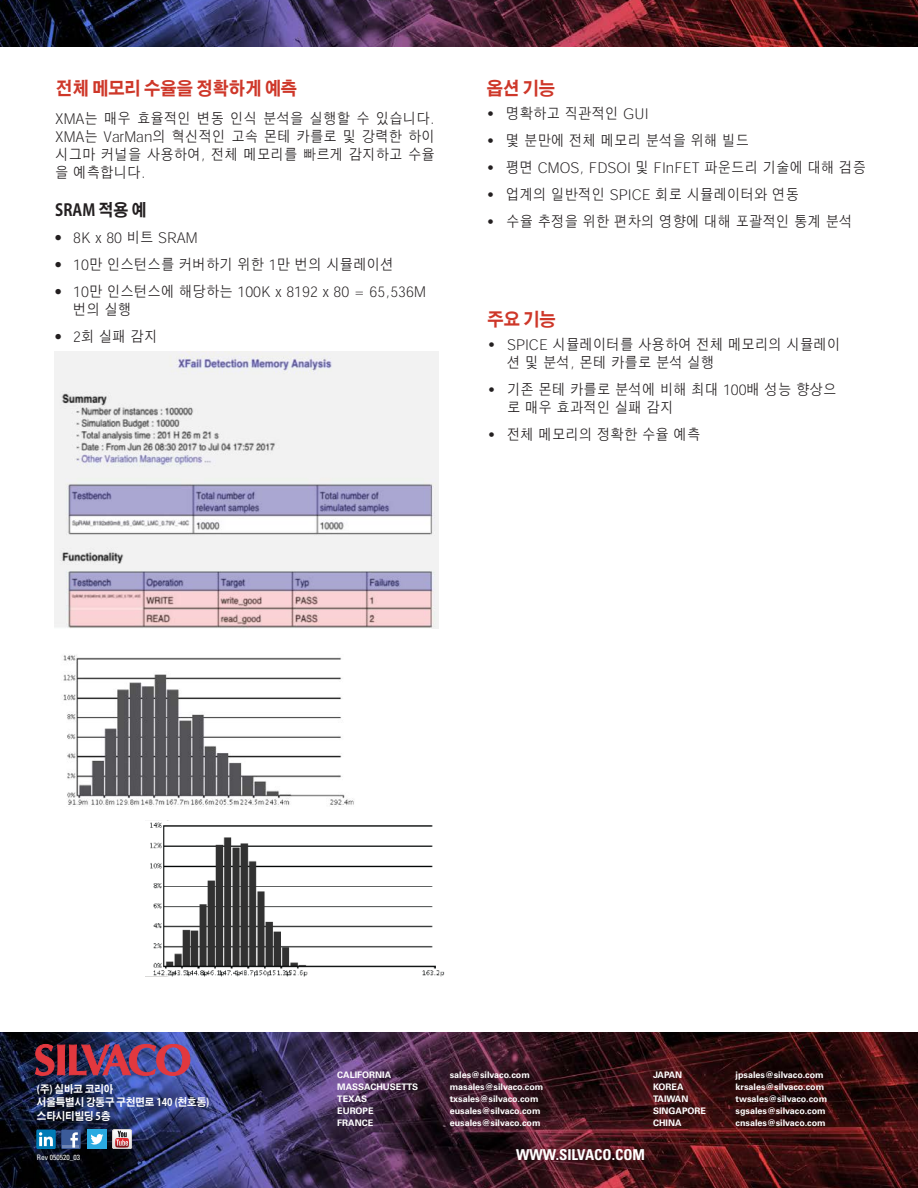
<style>
.page{position:relative;width:918px;height:1188px;background:#fff}
.page>*{position:absolute;margin:0;border:0;box-sizing:border-box;transform-origin:0 0}
.t1{font:700 18px "Adobe Gothic Std";color:#ce3729;scale:.9 1}
.t2{font:700 16.5px "Adobe Gothic Std";color:#231f20;scale:.9 1}
.main_bullet{font:300 15px/18px "Adobe Gothic Std";color:#231f20;scale:.9 1}
.t3{font:700 condensed 15px "Univers";color:#fff}
.t4{font:700 10.5px/13.5px "Adobe Gothic Std";color:#fff;scale:.9 1}
.t5{font:700 9px "Univers";color:#fff}
.body_text{font:condensed 7.5px "Univers";color:#fff}
.s1{font-family:"Univers";font-weight:700;font-stretch:condensed}
.s2{font-family:"Univers";font-weight:400;font-stretch:condensed}
</style>
<div class="page">
<img style="left:0;top:0;width:918px;height:46px">
<img style="left:0;top:1032px;width:918px;height:156px">
<div style="left:61px;top:1130px;width:20px;height:19px;background:#3b5b99"></div>
<hr style="left:63px;top:1145px;width:16px;height:3px;background:#6d84b3">
<svg style="left:70px;top:1132px;width:8px;height:16px"></svg>
<div style="left:36px;top:1130px;width:20px;height:19px;background:#007bb6"></div>
<svg style="left:39px;top:1132px;width:14px;height:14px"></svg>
<div style="left:87px;top:1130px;width:20px;height:19px;background:#2aaae1"></div>
<svg style="left:90px;top:1134px;width:13px;height:11px"></svg>
<svg style="left:112px;top:1130px;width:20px;height:19px"></svg>
<img style="left:35px;top:1044px;width:155px;height:32px">
<img style="left:54px;top:352px;width:384px;height:277px">
<img style="left:63px;top:655px;width:291px;height:152px">
<img style="left:146px;top:822px;width:299px;height:155px">
<p class="t1" style="left:56px;top:78px;width:269px">전체 메모리 수율을 정확하게 예측</p>
<p class="main_bullet" style="left:55px;top:109px;width:423px;text-align:justify">XMA는 매우 효율적인 변동 인식 분석을 실행할 수 있습니다.<br>XMA는 VarMan의 혁신적인 고속 몬테 카를로 및 강력한 하이 시그마 커널을 사용하여, 전체 메모리를 빠르게 감지하고 수율 을 예측합니다.</p>
<p class="t2" style="left:55px;top:200px;width:103px">SRAM 적용 예</p>
<p class="main_bullet" style="left:55px;top:228px;width:160px"><span class="s1">•</span> 8K x 80 비트 SRAM</p>
<p class="main_bullet" style="left:55px;top:255px;width:378px"><span class="s1">•</span> 10만 인스턴스를 커버하기 위한 1만 번의 시뮬레이션</p>
<p class="main_bullet" style="left:73px;top:282px;width:393px;text-indent:-18px"><span class="s1">•</span> 10만 인스턴스에 해당하는 100K x 8192 x 80 = 65,536M 번의 실행</p>
<p class="main_bullet" style="left:55px;top:327px;width:115px"><span class="s1">•</span> 2회 실패 감지</p>
<p class="t1" style="left:487px;top:78px;width:77px">옵션 기능</p>
<p class="main_bullet" style="left:488px;top:104px;width:180px"><span class="s2">•</span> 명확하고 직관적인 GUI</p>
<p class="main_bullet" style="left:488px;top:131px;width:291px"><span class="s2">•</span> 몇 분만에 전체 메모리 분석을 위해 빌드</p>
<p class="main_bullet" style="left:488px;top:158px;width:421px"><span class="s2">•</span> 평면 CMOS, FDSOI 및 FInFET 파운드리 기술에 대해 검증</p>
<p class="main_bullet" style="left:488px;top:185px;width:347px"><span class="s2">•</span> 업계의 일반적인 SPICE 회로 시뮬레이터와 연동</p>
<p class="main_bullet" style="left:488px;top:212px;width:406px"><span class="s2">•</span> 수율 추정을 위한 편차의 영향에 대해 포괄적인 통계 분석</p>
<p class="t1" style="left:488px;top:309px;width:77px">주요 기능</p>
<p class="main_bullet" style="left:507px;top:335px;width:372px;text-indent:-18px"><span class="s2">•</span> SPICE 시뮬레이터를 사용하여 전체 메모리의 시뮬레이 션 및 분석, 몬테 카를로 분석 실행</p>
<p class="main_bullet" style="left:507px;top:380px;width:368px;text-indent:-18px"><span class="s2">•</span> 기존 몬테 카를로 분석에 비해 최대 100배 성능 향상으 로 매우 효과적인 실패 감지</p>
<p class="main_bullet" style="left:489px;top:425px;width:236px"><span class="s2">•</span> 전체 메모리의 정확한 수율 예측</p>
<p class="t5" style="left:337px;top:1070px;width:56px">CALIFORNIA</p>
<p class="t5" style="left:450px;top:1070px;width:82px">sales@silvaco.com</p>
<p class="t5" style="left:337px;top:1082px;width:82px">MASSACHUSETTS</p>
<p class="t5" style="left:450px;top:1082px;width:95px">masales@silvaco.com</p>
<p class="t5" style="left:337px;top:1094px;width:31px">TEXAS</p>
<p class="t5" style="left:450px;top:1094px;width:90px">txsales@silvaco.com</p>
<p class="t5" style="left:337px;top:1106px;width:38px">EUROPE</p>
<p class="t5" style="left:450px;top:1106px;width:92px">eusales@silvaco.com</p>
<p class="t5" style="left:337px;top:1118px;width:38px">FRANCE</p>
<p class="t5" style="left:450px;top:1118px;width:92px">eusales@silvaco.com</p>
<p class="t4" style="left:37px;top:1083px;width:193px">(주) 실바코 코리아<br>서울특별시 강동구 구천면로 140 (천호동) 스타시티빌딩 5층</p>
<p class="body_text" style="left:37px;top:1153px;width:45px">Rev 050520_03</p>
<p class="t3" style="left:516px;top:1146px;width:130px">WWW.SILVACO.COM</p>
<p class="t5" style="left:653px;top:1070px;width:31px">JAPAN</p>
<p class="t5" style="left:736px;top:1070px;width:90px">jpsales@silvaco.com</p>
<p class="t5" style="left:653px;top:1082px;width:32px">KOREA</p>
<p class="t5" style="left:736px;top:1082px;width:90px">krsales@silvaco.com</p>
<p class="t5" style="left:653px;top:1094px;width:37px">TAIWAN</p>
<p class="t5" style="left:736px;top:1094px;width:93px">twsales@silvaco.com</p>
<p class="t5" style="left:653px;top:1106px;width:55px">SINGAPORE</p>
<p class="t5" style="left:736px;top:1106px;width:92px">sgsales@silvaco.com</p>
<p class="t5" style="left:653px;top:1118px;width:30px">CHINA</p>
<p class="t5" style="left:736px;top:1118px;width:92px">cnsales@silvaco.com</p>
</div>
